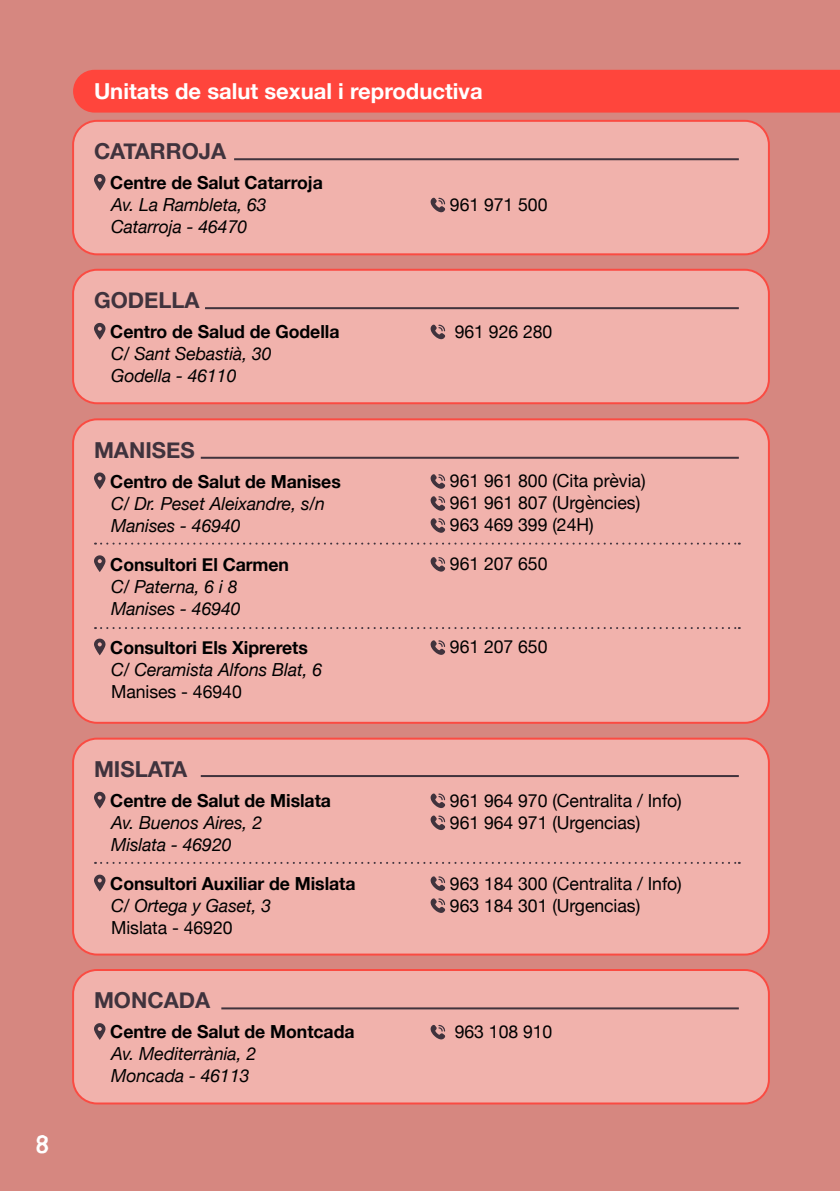
<style>
.page{position:relative;width:840px;height:1191px;background:#fff}
.page>*{position:absolute;margin:0;border:0;box-sizing:border-box;transform-origin:0 0}
.t1{font:24px "Chelsea Market";color:#fff}
.t2{font:700 22px "Helvetica Neue";color:#40333d}
.t3{font:700 22px "Helvetica Neue";color:#fff}
.t4{font:italic 18px/22px "Helvetica Neue";letter-spacing:-.005em;color:#000}
.t5{font:18px/22px "Helvetica Neue";letter-spacing:-.005em;color:#000}
.t6{font:700 18px "Helvetica Neue";letter-spacing:-.005em;color:#000}
</style>
<div class="page">
<div style="left:0;top:0;width:839px;height:1191px;background:#d68780"></div>
<div style="left:73px;top:121px;width:695px;height:133px;background:#f5b7b2;border-radius:24px"></div>
<div style="left:72px;top:120px;width:697px;height:135px;border:2px solid #ff453c;border-radius:24px"></div>
<div style="left:73px;top:419px;width:695px;height:304px;background:#f5b7b2;border-radius:24px"></div>
<div style="left:72px;top:418px;width:697px;height:306px;border:2px solid #ff453c;border-radius:24px"></div>
<div style="left:73px;top:738px;width:695px;height:216px;background:#f5b7b2;border-radius:24px"></div>
<div style="left:72px;top:737px;width:697px;height:218px;border:2px solid #ff453c;border-radius:24px"></div>
<div style="left:73px;top:270px;width:695px;height:133px;background:#f5b7b2;border-radius:24px"></div>
<div style="left:72px;top:269px;width:697px;height:135px;border:2px solid #ff453c;border-radius:24px"></div>
<div style="left:73px;top:970px;width:695px;height:133px;background:#f5b7b2;border-radius:24px"></div>
<div style="left:72px;top:969px;width:697px;height:135px;border:2px solid #ff453c;border-radius:24px"></div>
<div style="left:73px;top:70px;width:766px;height:43px;background:#ff453c"></div>
<hr style="left:234px;top:158px;width:504px;height:2px;background:#40333d">
<hr style="left:201px;top:457px;width:537px;height:2px;background:#40333d">
<hr style="left:201px;top:775px;width:537px;height:2px;background:#40333d">
<svg style="left:95px;top:542px;width:644px;height:2px"></svg>
<svg style="left:95px;top:862px;width:644px;height:2px"></svg>
<svg style="left:95px;top:627px;width:644px;height:2px"></svg>
<hr style="left:205px;top:307px;width:533px;height:2px;background:#40333d">
<hr style="left:221px;top:1007px;width:517px;height:2px;background:#40333d">
<svg style="left:94px;top:174px;width:12px;height:17px"></svg>
<svg style="left:430px;top:198px;width:15px;height:14px"></svg>
<svg style="left:94px;top:472px;width:12px;height:17px"></svg>
<svg style="left:430px;top:474px;width:15px;height:15px"></svg>
<svg style="left:430px;top:496px;width:15px;height:15px"></svg>
<svg style="left:430px;top:518px;width:15px;height:15px"></svg>
<svg style="left:94px;top:792px;width:12px;height:16px"></svg>
<svg style="left:430px;top:793px;width:15px;height:15px"></svg>
<svg style="left:430px;top:815px;width:15px;height:15px"></svg>
<svg style="left:94px;top:555px;width:12px;height:17px"></svg>
<svg style="left:430px;top:557px;width:15px;height:14px"></svg>
<svg style="left:94px;top:874px;width:12px;height:17px"></svg>
<svg style="left:430px;top:876px;width:15px;height:15px"></svg>
<svg style="left:430px;top:898px;width:15px;height:15px"></svg>
<svg style="left:94px;top:638px;width:12px;height:17px"></svg>
<svg style="left:430px;top:640px;width:15px;height:15px"></svg>
<svg style="left:94px;top:323px;width:12px;height:17px"></svg>
<svg style="left:430px;top:325px;width:15px;height:14px"></svg>
<svg style="left:94px;top:1023px;width:12px;height:16px"></svg>
<svg style="left:430px;top:1025px;width:15px;height:14px"></svg>
<h1 class="t1" style="left:35px;top:1129px;width:15px">8</h1>
<p class="t3" style="left:94px;top:74px;width:390px">Unitats de salut sexual i reproductiva</p>
<p class="t2" style="left:94px;top:134px;width:134px">CATARROJA</p>
<p class="t6" style="left:110px;top:169px;width:214px">Centre de Salut Catarroja</p>
<p class="t4" style="left:111px;top:195px;width:157px">Av. La Rambleta, 63<br>Catarroja - 46470</p>
<p class="t5" style="left:449px;top:194px;width:99px">961 971 500</p>
<p class="t2" style="left:94px;top:283px;width:107px">GODELLA</p>
<p class="t6" style="left:110px;top:318px;width:230px">Centro de Salud de Godella</p>
<p class="t4" style="left:111px;top:344px;width:162px">C/ Sant Sebastià, 30<br>Godella - 46110</p>
<p class="t2" style="left:94px;top:433px;width:102px">MANISES</p>
<p class="t6" style="left:110px;top:467px;width:232px">Centro de Salut de Manises</p>
<p class="t4" style="left:111px;top:493px;width:215px">C/ Dr. Peset Aleixandre, s/n<br>Manises - 46940</p>
<p class="t6" style="left:110px;top:550px;width:180px">Consultori El Carmen</p>
<p class="t4" style="left:111px;top:576px;width:131px">C/ Paterna, 6 i 8<br>Manises - 46940</p>
<p class="t6" style="left:110px;top:633px;width:199px">Consultori Els Xiprerets</p>
<p class="t4" style="left:111px;top:659px;width:212px">C/ Ceramista Alfons Blat, 6</p>
<p class="t5" style="left:111px;top:681px;width:132px">Manises - 46940</p>
<p class="t2" style="left:94px;top:752px;width:95px">MISLATA</p>
<p class="t6" style="left:110px;top:786px;width:222px">Centre de Salut de Mislata</p>
<p class="t4" style="left:111px;top:812px;width:152px">Av. Buenos Aires, 2<br>Mislata - 46920</p>
<p class="t6" style="left:110px;top:869px;width:246px">Consultori Auxiliar de Mislata</p>
<p class="t4" style="left:111px;top:895px;width:162px">C/ Ortega y Gaset, 3</p>
<p class="t5" style="left:111px;top:917px;width:123px">Mislata - 46920</p>
<p class="t2" style="left:94px;top:983px;width:118px">MONCADA</p>
<p class="t6" style="left:110px;top:1017px;width:245px">Centre de Salut de Montcada</p>
<p class="t4" style="left:111px;top:1044px;width:147px">Av. Mediterrània, 2<br>Moncada - 46113</p>
<p class="t5" style="left:454px;top:321px;width:99px">961 926 280</p>
<p class="t5" style="left:449px;top:471px;width:197px">961 961 800 (Cita prèvia)<br>961 961 807 (Urgències)<br>963 469 399 (24H)</p>
<p class="t5" style="left:449px;top:554px;width:99px">961 207 650</p>
<p class="t5" style="left:449px;top:637px;width:99px">961 207 650</p>
<p class="t5" style="left:449px;top:790px;width:233px">961 964 970 (Centralita / Info)<br>961 964 971 (Urgencias)</p>
<p class="t5" style="left:449px;top:873px;width:233px">963 184 300 (Centralita / Info)<br>963 184 301 (Urgencias)</p>
<p class="t5" style="left:454px;top:1021px;width:99px">963 108 910</p>
</div>
